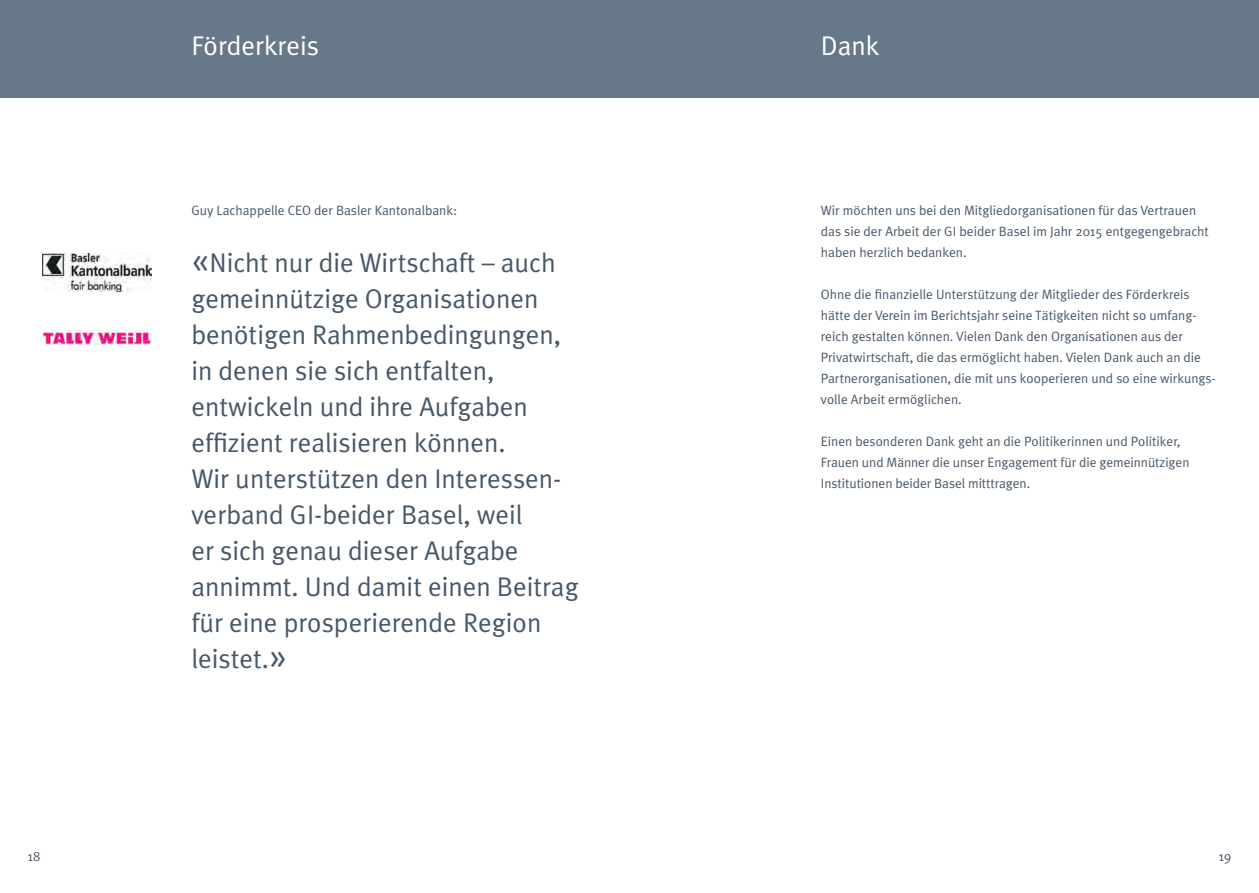
<style>
.page{position:relative;width:1259px;height:893px;background:#fff}
.page>*{position:absolute;margin:0;border:0;box-sizing:border-box;transform-origin:0 0}
.t1{font:27px/36px "Meta Plus Normal";color:#485868}
.t2{font:27px "Meta Plus Normal";color:#fff}
.t3{font:13.5px/21px "Meta Plus Normal";color:#485868}
.s1{font-size:36px}
</style>
<div class="page">
<div style="left:0;top:0;width:1259px;height:98px;background:#68788b"></div>
<img style="left:43px;top:253px;width:108px;height:39px">
<img style="left:43px;top:331px;width:108px;height:13px">
<h1 class="t2" style="left:191px;top:30px;width:129px">Förderkreis</h1>
<h1 class="t2" style="left:821px;top:30px;width:60px">Dank</h1>
<p class="t3" style="left:191px;top:199px;width:267px">Guy Lachappelle CEO der Basler Kantonalbank:</p>
<p class="t1" style="left:191px;top:244px;width:389px"><span class="s1">«</span>Nicht nur die Wirtschaft – auch gemeinnützige Organisationen benötigen Rahmenbedingungen, in denen sie sich entfalten, entwickeln und ihre Aufgaben effizient realisieren können.<br>Wir unterstützen den Interessen&shy;verband GI-beider Basel, weil<br>er sich genau dieser Aufgabe annimmt. Und damit einen Beitrag für eine prosperierende Region leistet.<span class="s1">»</span></p>
<p class="t3" style="left:821px;top:199px;width:389px">Wir möchten uns bei den Mitgliedorganisationen für das Vertrauen das sie der Arbeit der GI beider Basel im Jahr 2015 entgegengebracht haben herzlich bedanken.</p>
<p class="t3" style="left:821px;top:283px;width:396px">Ohne die finanzielle Unterstützung der Mitglieder des Förderkreis hätte der Verein im Berichtsjahr seine Tätigkeiten nicht so umfang&shy;reich gestalten können. Vielen Dank den Organisationen aus der Privatwirtschaft, die das ermöglicht haben. Vielen Dank auch an die Partnerorganisationen, die mit uns kooperieren und so eine wirkungs&shy;volle Arbeit ermöglichen.</p>
<p class="t3" style="left:821px;top:431px;width:370px">Einen besonderen Dank geht an die Politikerinnen und Politiker,<br>Frauen und Männer die unser Engagement für die gemeinnützigen<br>Institutionen beider Basel mitttragen.</p>
<p class="t3" style="left:28px;top:846px;width:14px">18</p>
<p class="t3" style="left:1218px;top:846px;width:14px">19</p>
</div>
